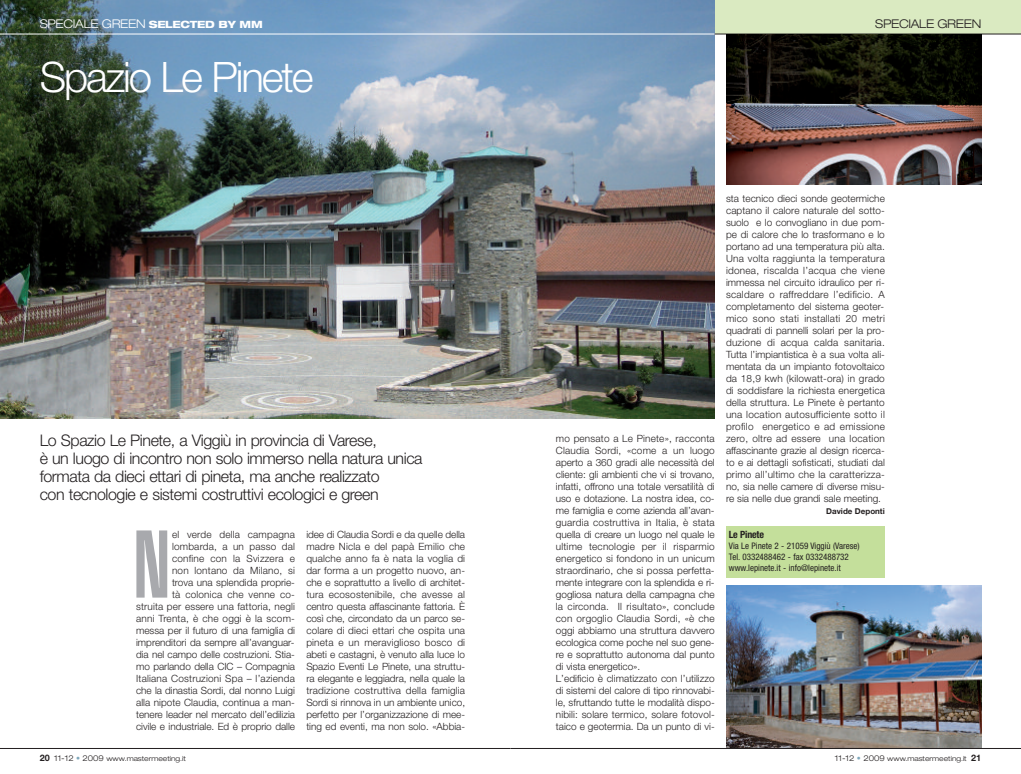
<style>
.page{position:relative;width:1021px;height:774px;background:#fff}
.page>*{position:absolute;margin:0;border:0;box-sizing:border-box;transform-origin:0 0}
.t1{font:900 extra-condensed 94.3px "Helvetica";color:#a8a9ad}
.t2{font:300 42px "Helvetica Neue";letter-spacing:-.05em;color:#fff}
.t3{font:300 16px/18px "Helvetica Neue";letter-spacing:-.025em;color:#231f20}
.t4{font:300 expanded 12px "Helvetica Neue";letter-spacing:-.025em;color:#fff}
.t5{font:300 expanded 12px "Helvetica Neue";letter-spacing:-.025em;color:#231f20}
.t6{font:300 10px/12px "Helvetica Neue";color:#231f20;text-align:justify}
.t7{font:700 condensed 10px "Helvetica Neue";letter-spacing:-.02em;color:#231f20}
.t8{font:condensed 9px/11px "Helvetica Neue";color:#231f20}
.t9{font:700 8px "Helvetica Neue";color:#231f20}
.t10{font:300 expanded 7px "Helvetica Neue";color:#231f20}
.s1{font-weight:800;font-size:10px}
.s2{font-weight:700;font-stretch:normal;font-size:9px}
.s3{font-size:8px}
.s4{font-size:8px;color:#7fa8bc}
</style>
<div class="page">
<img style="left:726px;top:586px;width:255px;height:162px">
<img style="left:0;top:0;width:714px;height:419px">
<div style="left:726px;top:526px;width:158px;height:51px;background:#c4df9b"></div>
<hr style="left:0;top:748px;width:510px;height:1px;background:#231f20">
<hr style="left:0;top:34px;width:714px;height:1px;background:#fff">
<div style="left:714px;top:0;width:306px;height:34px;background:#daeac1"></div>
<hr style="left:510px;top:748px;width:510px;height:1px;background:#231f20">
<hr style="left:714px;top:34px;width:306px;height:1px;background:#231f20">
<img style="left:726px;top:34px;width:255px;height:150px">
<p class="t4" style="left:40px;top:20px;width:224px">SPECIALE GREEN <span class="s1">SELECTED BY MM</span></p>
<h2 class="t2" style="left:40px;top:62px;width:275px">Spazio Le Pinete</h2>
<p class="t5" style="left:875px;top:20px;width:107px">SPECIALE GREEN</p>
<h3 class="t3" style="left:40px;top:433px;width:384px">Lo Spazio Le Pinete, a Viggiù in provincia di Varese,<br>è un luogo di incontro non solo immerso nella natura unica formata da dieci ettari di pineta, ma anche realizzato<br>con tecnologie e sistemi costruttivi ecologici e green</h3>
<p class="t6" style="left:556px;top:433px;width:160px;text-align:left">mo pensato a Le Pinete», racconta Claudia Sordi, «come a un luogo aperto a 360 gradi alle necessità del cliente: gli ambienti che vi si trovano, infatti, offrono una totale versatilità di uso e dotazione. La nostra idea, co&shy;me famiglia e come azienda all’avan&shy;guardia costruttiva in Italia, è stata quella di creare un luogo nel quale le ultime tecnologie per il risparmio energetico si fondono in un unicum straordinario, che si possa perfetta&shy;mente integrare con la splendida e ri&shy;gogliosa natura della campagna che la circonda. Il risultato», conclude con orgoglio Claudia Sordi, «è che oggi abbiamo una struttura davvero ecologica come poche nel suo gene&shy;re e soprattutto autonoma dal punto di vista energetico».<br>L’edificio è climatizzato con l’utilizzo di sistemi del calore di tipo rinnovabi&shy;le, sfruttando tutte le modalità dispo&shy;nibili: solare termico, solare fotovol&shy;taico e geotermia. Da un punto di vi-</p>
<p class="t6" style="left:136px;top:529px;width:160px;text-align:right">el verde della campagna lombarda, a un passo dal<br>confine con la Svizzera e<br>non lontano da Milano, si<br>trova una splendida proprie-<br>tà colonica che venne co-<br>struita per essere una fattoria, negli anni Trenta, è che oggi è la scom&shy;messa per il futuro di una famiglia di imprenditori da sempre all’avanguar&shy;dia nel campo delle costruzioni. Stia&shy;mo parlando della CIC – Compagnia Italiana Costruzioni Spa – l’azienda che la dinastia Sordi, dal nonno Luigi alla nipote Claudia, continua a man&shy;tenere leader nel mercato dell’edilizia civile e industriale. Ed è proprio dalle</p>
<p class="t6" style="left:306px;top:529px;width:160px">idee di Claudia Sordi e da quelle della madre Nicla e del papà Emilio che qualche anno fa è nata la voglia di dar forma a un progetto nuovo, an&shy;che e soprattutto a livello di architet&shy;tura ecosostenibile, che avesse al centro questa affascinante fattoria. È così che, circondato da un parco se&shy;colare di dieci ettari che ospita una pineta e un meraviglioso bosco di abeti e castagni, è venuto alla luce lo Spazio Eventi Le Pinete, una struttu&shy;ra elegante e leggiadra, nella quale la tradizione costruttiva della famiglia Sordi si rinnova in un ambiente unico, perfetto per l’organizzazione di mee&shy;ting ed eventi, ma non solo. «Abbia-</p>
<h1 class="t1" style="left:133px;top:530px;width:38px">N</h1>
<p class="t10" style="left:40px;top:755px;width:148px"><span class="s2">20</span> <span class="s3">11-12</span> <span class="s4">•</span> <span class="s3">2009</span> www.mastermeeting.it</p>
<p class="t6" style="left:726px;top:193px;width:160px">sta tecnico dieci sonde geotermiche captano il calore naturale del sotto&shy;suolo e lo convogliano in due pom&shy;pe di calore che lo trasformano e lo portano ad una temperatura più alta.<br>Una volta raggiunta la temperatura idonea, riscalda l’acqua che viene immessa nel circuito idraulico per ri&shy;scaldare o raffreddare l’edificio. A completamento del sistema geoter&shy;mico sono stati installati 20 metri quadrati di pannelli solari per la pro&shy;duzione di acqua calda sanitaria.<br>Tutta l’impiantistica è a sua volta ali&shy;mentata da un impianto fotovoltaico da 18,9 kwh (kilowatt-ora) in grado di soddisfare la richiesta energetica della struttura. Le Pinete è pertanto una location autosufficiente sotto il profilo energetico e ad emissione zero, oltre ad essere una location affascinante grazie al design ricerca&shy;to e ai dettagli sofisticati, studiati dal primo all’ultimo che la caratterizza&shy;no, sia nelle camere di diverse misu&shy;re sia nelle due grandi sale meeting.</p>
<p class="t9" style="left:826px;top:508px;width:60px">Davide Deponti</p>
<p class="t7" style="left:729px;top:531px;width:37px">Le Pinete</p>
<p class="t8" style="left:729px;top:541px;width:132px">Via Le Pinete 2 - 21059 Viggiù (Varese)<br>Tel. 0332488462 - fax 0332488732 www.lepinete.it - info@lepinete.it</p>
<p class="t10" style="left:835px;top:755px;width:148px"><span class="s3">11-12</span> <span class="s4">•</span> <span class="s3">2009</span> www.mastermeeting.it <span class="s2">21</span></p>
</div>
